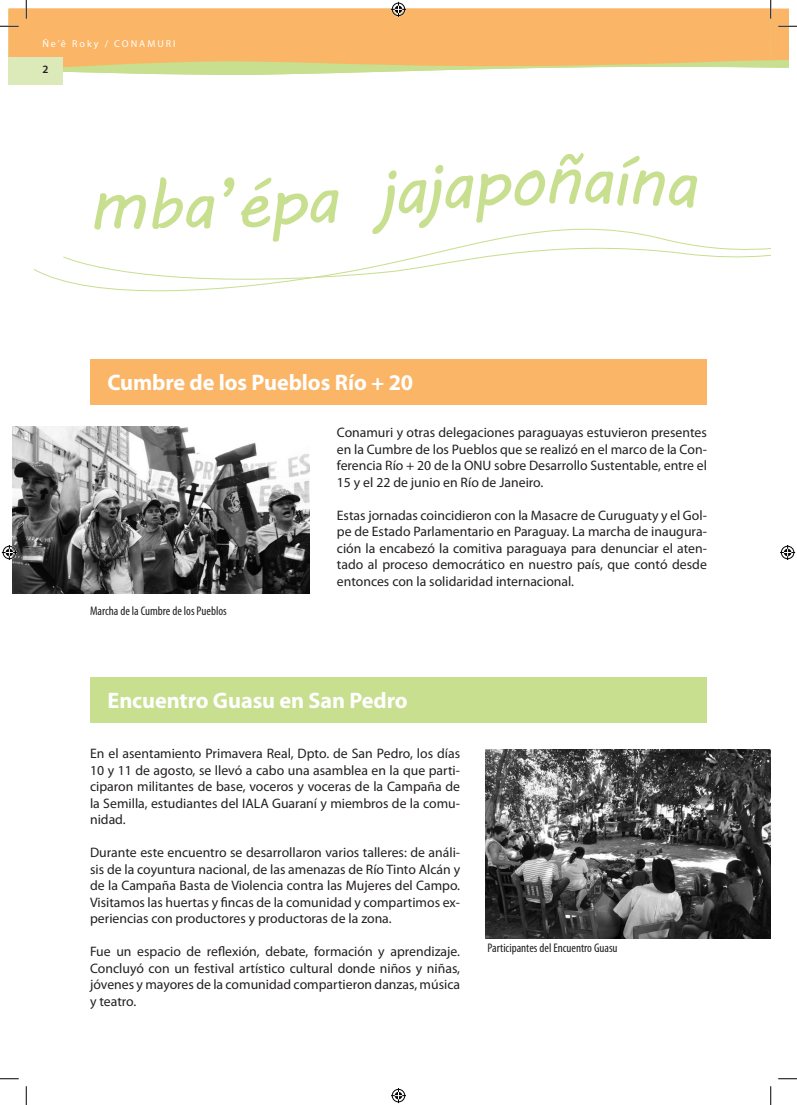
<style>
.page{position:relative;width:797px;height:1105px;background:#fff}
.page>*{position:absolute;margin:0;border:0;box-sizing:border-box;transform-origin:0 0}
.t1{font:69.88px "MV Boli";color:#c7df8e}
.t2{font:700 22.5px "Myriad Pro";letter-spacing:-.005em;color:#fff}
.t3{font:13.75px/16.5px "Myriad Pro";color:#231f20;text-align:justify}
.t4{font:condensed 12.5px "Myriad Pro";color:#231f20}
.t5{font:600 11.25px "Myriad Pro";color:#231f20}
.t6{font:10px "Myriad Pro";letter-spacing:.2em;color:#fff}
</style>
<div class="page">
<svg style="left:63px;top:71px;width:347px;height:4px"></svg>
<svg style="left:9px;top:9px;width:761px;height:62px;background:#f6ba6c"></svg>
<div style="left:90px;top:359px;width:617px;height:46px;background:#fbb566"></div>
<div style="left:90px;top:677px;width:617px;height:45px;background:#c7df8e"></div>
<svg style="left:62px;top:234px;width:709px;height:58px"></svg>
<img style="left:12px;top:427px;width:297px;height:166px">
<img style="left:486px;top:749px;width:284px;height:189px">
<div style="left:9px;top:57px;width:54px;height:27px;background:#dceab9"></div>
<svg style="left:0;top:25px;width:19px;height:2px"></svg>
<svg style="left:0;top:1078px;width:19px;height:1px"></svg>
<svg style="left:778px;top:1078px;width:19px;height:1px"></svg>
<svg style="left:25px;top:0;width:2px;height:19px"></svg>
<svg style="left:25px;top:1086px;width:2px;height:19px"></svg>
<svg style="left:770px;top:0;width:27px;height:68px"></svg>
<svg style="left:770px;top:1086px;width:1px;height:19px"></svg>
<svg style="left:391px;top:2px;width:15px;height:15px"></svg>
<svg style="left:391px;top:1088px;width:15px;height:15px"></svg>
<svg style="left:2px;top:545px;width:15px;height:15px"></svg>
<svg style="left:780px;top:545px;width:15px;height:15px"></svg>
<svg style="left:184px;top:234px;width:156px;height:8px"></svg>
<svg style="left:523px;top:228px;width:119px;height:6px"></svg>
<p class="t6" style="left:42px;top:38px;width:135px">Ñe’ê Roky / CONAMURI</p>
<p class="t5" style="left:42px;top:62px;width:8px">2</p>
<p class="t1" style="left:146px;top:157px;width:39px">b</p>
<p class="t2" style="left:108px;top:368px;width:307px">Cumbre de los Pueblos Río + 20</p>
<p class="t4" style="left:90px;top:603px;width:138px">Marcha de la Cumbre de los Pueblos</p>
<p class="t3" style="left:337px;top:424px;width:371px">Conamuri y otras delegaciones paraguayas estuvieron presentes en la Cumbre de los Pueblos que se realizó en el marco de la Con&shy;ferencia Río + 20 de la ONU sobre Desarrollo Sustentable, entre el 15 y el 22 de junio en Río de Janeiro.</p>
<p class="t3" style="left:337px;top:507px;width:371px">Estas jornadas coincidieron con la Masacre de Curuguaty y el Gol&shy;pe de Estado Parlamentario en Paraguay. La marcha de inaugura&shy;ción la encabezó la comitiva paraguaya para denunciar el aten&shy;tado al proceso democrático en nuestro país, que contó desde entonces con la solidaridad internacional.</p>
<p class="t2" style="left:108px;top:685px;width:302px">Encuentro Guasu en San Pedro</p>
<p class="t3" style="left:90px;top:745px;width:371px">En el asentamiento Primavera Real, Dpto. de San Pedro, los días 10 y 11 de agosto, se llevó a cabo una asamblea en la que parti&shy;ciparon militantes de base, voceros y voceras de la Campaña de la Semilla, estudiantes del IALA Guaraní y miembros de la comu&shy;nidad.</p>
<p class="t3" style="left:90px;top:844px;width:371px">Durante este encuentro se desarrollaron varios talleres: de análi&shy;sis de la coyuntura nacional, de las amenazas de Río Tinto Alcán y de la Campaña Basta de Violencia contra las Mujeres del Campo.<br>Visitamos las huertas y fincas de la comunidad y compartimos ex&shy;periencias con productores y productoras de la zona.</p>
<p class="t3" style="left:90px;top:943px;width:371px">Fue un espacio de reflexión, debate, formación y aprendizaje.<br>Concluyó con un festival artístico cultural donde niños y niñas, jóvenes y mayores de la comunidad compartieron danzas, música y teatro.</p>
<p class="t4" style="left:487px;top:941px;width:132px">Participantes del Encuentro Guasu</p>
</div>
